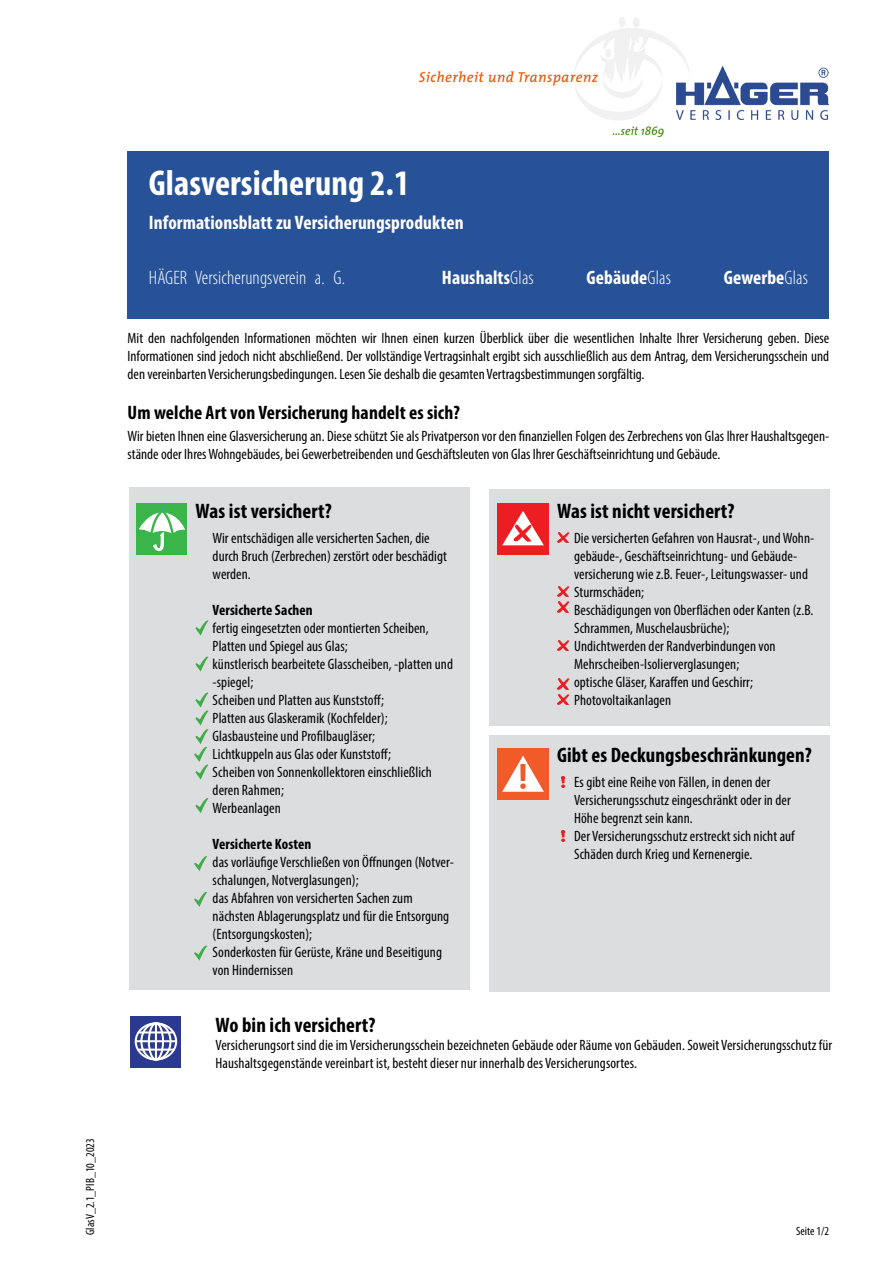
<style>
.page{position:relative;width:893px;height:1263px;background:#fff}
.page>*{position:absolute;margin:0;border:0;box-sizing:border-box;transform-origin:0 0}
.t1{font:700 condensed 36px "Myriad Pro";letter-spacing:.005em;color:#fff}
.t2{font:700 condensed 21px "Myriad Pro";letter-spacing:.005em;color:#000}
.t3{font:700 condensed 19.5px "Myriad Pro";letter-spacing:.005em;color:#fff}
.t4{font:700 condensed 19.5px "Myriad Pro";letter-spacing:.005em;color:#000}
.t5{font:300 condensed 19.5px "Myriad Pro";letter-spacing:.005em;color:#fff}
.t6{font:condensed 15px/18px "Myriad Pro";letter-spacing:.005em;color:#000}
.t7{font:700 condensed 15px "Myriad Pro";letter-spacing:.005em;color:#000}
.t8{font:condensed 12px "Myriad Pro";letter-spacing:.005em;color:#000}
.s1{font-weight:300}
</style>
<div class="page">
<img style="left:420px;top:17px;width:409px;height:119px">
<div style="left:128px;top:151px;width:701px;height:168px;background:#285298"></div>
<div style="left:129px;top:488px;width:340px;height:502px;background:#dcddde"></div>
<div style="left:489px;top:489px;width:340px;height:236px;background:#dcddde"></div>
<div style="left:489px;top:736px;width:340px;height:256px;background:#dcddde"></div>
<div style="left:136px;top:504px;width:51px;height:51px;background:#39b54a"></div>
<svg style="left:139px;top:507px;width:46px;height:44px"></svg>
<svg style="left:196px;top:621px;width:12px;height:14px"></svg>
<svg style="left:196px;top:657px;width:12px;height:14px"></svg>
<svg style="left:196px;top:798px;width:12px;height:15px"></svg>
<svg style="left:194px;top:856px;width:13px;height:15px"></svg>
<svg style="left:194px;top:892px;width:13px;height:15px"></svg>
<svg style="left:194px;top:945px;width:13px;height:15px"></svg>
<div style="left:497px;top:504px;width:52px;height:51px;background:#ed1d24"></div>
<svg style="left:502px;top:511px;width:42px;height:34px"></svg>
<div style="left:497px;top:748px;width:52px;height:51px;background:#f15a29"></div>
<svg style="left:502px;top:756px;width:42px;height:36px"></svg>
<svg style="left:558px;top:532px;width:10px;height:11px"></svg>
<svg style="left:558px;top:586px;width:10px;height:26px"></svg>
<svg style="left:561px;top:776px;width:3px;height:12px"></svg>
<svg style="left:561px;top:830px;width:3px;height:12px"></svg>
<svg style="left:194px;top:693px;width:14px;height:86px"></svg>
<svg style="left:558px;top:679px;width:10px;height:26px"></svg>
<svg style="left:558px;top:640px;width:10px;height:11px"></svg>
<svg style="left:130px;top:1016px;width:51px;height:51px;fill:#2b3990"></svg>
<div style="left:135px;top:1022px;width:42px;height:38px;border:2px solid #fff;border-radius:50%"></div>
<div style="left:140px;top:1022px;width:31px;height:38px;border:2px solid #fff;border-radius:50%"></div>
<div style="left:148px;top:1022px;width:16px;height:38px;border:2px solid #fff;border-radius:50%"></div>
<hr style="left:155px;top:1023px;width:2px;height:37px;background:#fff">
<hr style="left:138px;top:1031px;width:36px;height:2px;background:#fff">
<hr style="left:138px;top:1048px;width:36px;height:3px;background:#fff">
<hr style="left:136px;top:1040px;width:40px;height:2px;background:#fff">
<p class="t8" style="left:83px;top:1235px;width:98px;rotate:-90deg">GlasV_2.1_PIB_10_2023</p>
<p class="t1" style="left:149px;top:160px;width:262px">Glasversicherung 2.1</p>
<p class="t3" style="left:149px;top:211px;width:316px">Informationsblatt zu Versicherungsprodukten</p>
<p class="t5" style="left:149px;top:267px;width:198px">HÄGER Versicherungsverein a. G.</p>
<p class="t3" style="left:442px;top:265px;width:93px">Haushalts<span class="s1">Glas</span></p>
<p class="t3" style="left:587px;top:265px;width:86px">Gebäude<span class="s1">Glas</span></p>
<p class="t3" style="left:724px;top:265px;width:86px">Gewerbe<span class="s1">Glas</span></p>
<p class="t6" style="left:128px;top:329px;width:703px;text-align:justify">Mit den nachfolgenden Informationen möchten wir Ihnen einen kurzen Überblick über die wesentlichen Inhalte Ihrer Versicherung geben. Diese Informationen sind jedoch nicht abschließend. Der vollständige Vertragsinhalt ergibt sich ausschließlich aus dem Antrag, dem Versicherungsschein und den vereinbarten Versicherungsbedingungen. Lesen Sie deshalb die gesamten Vertragsbestimmungen sorgfältig.</p>
<p class="t4" style="left:128px;top:400px;width:334px">Um welche Art von Versicherung handelt es sich?</p>
<p class="t6" style="left:128px;top:427px;width:703px">Wir bieten Ihnen eine Glasversicherung an. Diese schützt Sie als Privatperson vor den finanziellen Folgen des Zerbrechens von Glas Ihrer Haushaltsgegen&shy;stände oder Ihres Wohngebäudes, bei Gewerbetreibenden und Geschäftsleuten von Glas Ihrer Geschäftseinrichtung und Gebäude.</p>
<p class="t2" style="left:196px;top:497px;width:138px">Was ist versichert?</p>
<p class="t2" style="left:557px;top:497px;width:179px">Was ist nicht versichert?</p>
<p class="t6" style="left:213px;top:529px;width:236px">Wir entschädigen alle versicherten Sachen, die durch Bruch (Zerbrechen) zerstört oder beschädigt werden.</p>
<p class="t7" style="left:213px;top:600px;width:102px">Versicherte Sachen</p>
<p class="t6" style="left:213px;top:619px;width:242px">fertig eingesetzten oder montierten Scheiben, Platten und Spiegel aus Glas;<br>künstlerisch bearbeitete Glasscheiben, -platten und -spiegel;<br>Scheiben und Platten aus Kunststoff;<br>Platten aus Glaskeramik (Kochfelder); Glasbausteine und Profilbaugläser;<br>Lichtkuppeln aus Glas oder Kunststoff;<br>Scheiben von Sonnenkollektoren einschließlich deren Rahmen;<br>Werbeanlagen</p>
<p class="t7" style="left:213px;top:834px;width:100px">Versicherte Kosten</p>
<p class="t6" style="left:213px;top:853px;width:243px">das vorläufige Verschließen von Öffnungen (Notver&shy;schalungen, Notverglasungen);</p>
<p class="t6" style="left:213px;top:889px;width:238px">das Abfahren von versicherten Sachen zum nächsten Ablagerungsplatz und für die Entsorgung (Entsorgungskosten);</p>
<p class="t6" style="left:213px;top:943px;width:231px">Sonderkosten für Gerüste, Kräne und Beseitigung von Hindernissen</p>
<p class="t6" style="left:574px;top:529px;width:242px">Die versicherten Gefahren von Hausrat-, und Wohn&shy;gebäude-, Geschäftseinrichtung- und Gebäude&shy;versicherung wie z.B. Feuer-, Leitungswasser- und Sturmschäden;</p>
<p class="t6" style="left:574px;top:601px;width:241px">Beschädigungen von Oberflächen oder Kanten (z.B.<br>Schrammen, Muschelausbrüche);</p>
<p class="t6" style="left:574px;top:637px;width:203px">Undichtwerden der Randverbindungen von<br>Mehrscheiben-Isolierverglasungen;</p>
<p class="t6" style="left:574px;top:673px;width:180px">optische Gläser, Karaffen und Geschirr;</p>
<p class="t6" style="left:574px;top:691px;width:99px">Photovoltaikanlagen</p>
<p class="t2" style="left:557px;top:742px;width:256px">Gibt es Deckungsbeschränkungen?</p>
<p class="t6" style="left:574px;top:773px;width:218px">Es gibt eine Reihe von Fällen, in denen der<br>Versicherungsschutz eingeschränkt oder in der</p>
<p class="t6" style="left:574px;top:809px;width:120px">Höhe begrenzt sein kann.</p>
<p class="t6" style="left:574px;top:827px;width:222px">Der Versicherungsschutz erstreckt sich nicht auf<br>Schäden durch Krieg und Kernenergie.</p>
<p class="t2" style="left:216px;top:1012px;width:162px">Wo bin ich versichert?</p>
<p class="t6" style="left:216px;top:1036px;width:618px">Versicherungsort sind die im Versicherungsschein bezeichneten Gebäude oder Räume von Gebäuden. Soweit Versicherungsschutz für<br>Haushaltsgegenstände vereinbart ist, besteht dieser nur innerhalb des Versicherungsortes.</p>
<p class="t8" style="left:796px;top:1224px;width:35px">Seite 1/2</p>
</div>
